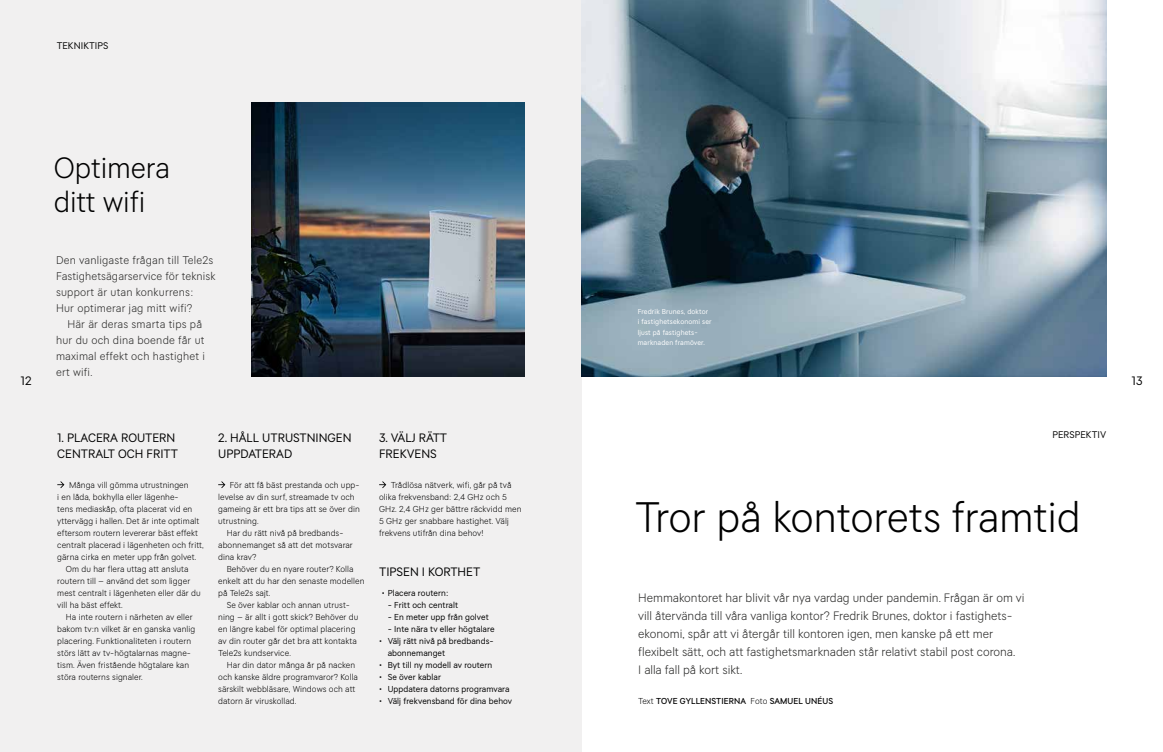
<style>
.page{position:relative;width:1163px;height:752px;background:#fff}
.page>*{position:absolute;margin:0;border:0;box-sizing:border-box;transform-origin:0 0}
.t1{font:300 42px "Tele 2 Sans";letter-spacing:-.005em;color:#000}
.t2{font:300 28.9px/34.3px "Tele 2 Sans";letter-spacing:-.005em;color:#000}
.t3{font:300 12px/18px "Tele 2 Sans";color:#282827}
.t4{font:12px/16px "Tele 2 Sans";color:#000}
.t5{font:300 11px/16px "Tele 2 Sans";letter-spacing:.02em;color:#282827}
.t6{font:9.5px "Tele 2 Sans";letter-spacing:.01em;color:#000}
.t7{font:300 8.5px/12px "Tele 2 Sans";letter-spacing:.01em;color:#000}
.t8{font:8.5px/12px "Tele 2 Sans";letter-spacing:.01em;color:#000}
.t9{font:500 8.5px "Tele 2 Sans";letter-spacing:.01em;color:#000}
.t10{font:7px/10px "Tele 2 Sans";letter-spacing:.02em;color:#fff}
.s1{font-weight:300}
</style>
<div class="page">
<div style="left:0;top:0;width:581px;height:751px;background:#f1f0f0"></div>
<img style="left:581px;top:0;width:525px;height:376px">
<img style="left:251px;top:102px;width:274px;height:274px">
<svg style="left:57px;top:481px;width:7px;height:7px"></svg>
<svg style="left:218px;top:481px;width:7px;height:7px"></svg>
<svg style="left:379px;top:481px;width:7px;height:7px"></svg>
<p class="t6" style="left:57px;top:40px;width:53px">TEKNIKTIPS</p>
<h2 class="t2" style="left:54px;top:150px;width:118px">Optimera ditt wifi</h2>
<p class="t5" style="left:56px;top:252px;width:161px">Den vanligaste frågan till Tele2s<br>Fastighetsägarservice för teknisk support är utan konkurrens:<br>Hur optimerar jag mitt wifi?</p>
<p class="t5" style="left:56px;top:316px;width:150px;text-indent:11px">Här är deras smarta tips på hur du och dina boende får ut maximal effekt och hastighet i ert wifi.</p>
<p class="t10" style="left:637px;top:307px;width:76px">Fredrik Brunes, doktor<br>i fastighetsekonomi ser ljust på fastighets&shy;marknaden framöver.</p>
<h3 class="t4" style="left:21px;top:373px;width:12px">12</h3>
<h3 class="t4" style="left:1131px;top:373px;width:12px">13</h3>
<h3 class="t4" style="left:57px;top:429px;width:122px">1. PLACERA ROUTERN<br>CENTRALT OCH FRITT</h3>
<p class="t7" style="left:69px;top:478px;width:121px">Många vill gömma utrustningen</p>
<p class="t7" style="left:57px;top:490px;width:123px">i en låda, bokhylla eller lägenhe-</p>
<p class="t7" style="left:57px;top:502px;width:136px">tens mediaskåp, ofta placerat vid en</p>
<p class="t7" style="left:57px;top:514px;width:143px">yttervägg i hallen. Det är inte optimalt</p>
<p class="t7" style="left:57px;top:526px;width:142px">eftersom routern levererar bäst effekt</p>
<p class="t7" style="left:57px;top:538px;width:148px">centralt placerad i lägenheten och fritt,</p>
<p class="t7" style="left:57px;top:550px;width:140px">gärna cirka en meter upp från golvet.</p>
<p class="t7" style="left:66px;top:562px;width:124px">Om du har flera uttag att ansluta</p>
<p class="t7" style="left:57px;top:574px;width:134px">routern till – använd det som ligger</p>
<p class="t7" style="left:57px;top:586px;width:145px">mest centralt i lägenheten eller där du</p>
<p class="t7" style="left:57px;top:598px;width:67px">vill ha bäst effekt.</p>
<p class="t7" style="left:66px;top:610px;width:128px">Ha inte routern i närheten av eller</p>
<p class="t7" style="left:57px;top:622px;width:139px">bakom tv:n vilket är en ganska vanlig</p>
<p class="t7" style="left:57px;top:634px;width:135px">placering. Funktionaliteten i routern</p>
<p class="t7" style="left:57px;top:646px;width:135px">störs lätt av tv-högtalarnas magne-</p>
<p class="t7" style="left:57px;top:658px;width:133px">tism. Även fristående högtalare kan</p>
<p class="t7" style="left:57px;top:670px;width:87px">störa routerns signaler.</p>
<h3 class="t4" style="left:218px;top:429px;width:135px">2. HÅLL UTRUSTNINGEN<br>UPPDATERAD</h3>
<p class="t7" style="left:230px;top:478px;width:131px">För att få bäst prestanda och upp-</p>
<p class="t7" style="left:218px;top:490px;width:138px">levelse av din surf, streamade tv och</p>
<p class="t7" style="left:218px;top:502px;width:143px">gameing är ett bra tips att se över din</p>
<p class="t7" style="left:218px;top:514px;width:42px">utrustning.</p>
<p class="t7" style="left:227px;top:526px;width:118px">Har du rätt nivå på bredbands-</p>
<p class="t7" style="left:218px;top:538px;width:136px">abonnemanget så att det motsvarar</p>
<p class="t7" style="left:218px;top:550px;width:40px">dina krav?</p>
<p class="t7" style="left:227px;top:562px;width:128px">Behöver du en nyare router? Kolla</p>
<p class="t7" style="left:218px;top:574px;width:148px">enkelt att du har den senaste modellen</p>
<p class="t7" style="left:218px;top:586px;width:54px">på Tele2s sajt.</p>
<p class="t7" style="left:227px;top:598px;width:124px">Se över kablar och annan utrust-</p>
<p class="t7" style="left:218px;top:610px;width:142px">ning – är allt i gott skick? Behöver du</p>
<p class="t7" style="left:218px;top:622px;width:139px">en längre kabel för optimal placering</p>
<p class="t7" style="left:218px;top:634px;width:140px">av din router går det bra att kontakta</p>
<p class="t7" style="left:218px;top:646px;width:74px">Tele2s kundservice.</p>
<p class="t7" style="left:227px;top:658px;width:130px">Har din dator många år på nacken</p>
<p class="t7" style="left:218px;top:670px;width:141px">och kanske äldre programvaror? Kolla</p>
<p class="t7" style="left:218px;top:682px;width:139px">särskilt webbläsare, Windows och att</p>
<p class="t7" style="left:218px;top:694px;width:80px">datorn är viruskollad.</p>
<h3 class="t4" style="left:379px;top:429px;width:70px">3. VÄLJ RÄTT<br>FREKVENS</h3>
<p class="t7" style="left:379px;top:478px;width:144px;text-indent:12px">Trådlösa nätverk, wifi, går på två olika frekvensband: 2,4 GHz och 5<br>GHz. 2,4 GHz ger bättre räckvidd men 5 GHz ger snabbare hastighet. Välj frekvens utifrån dina behov!</p>
<h3 class="t4" style="left:379px;top:563px;width:103px">TIPSEN I KORTHET</h3>
<p class="t8" style="left:382px;top:586px;width:68px">• Placera routern:</p>
<p class="t8" style="left:387px;top:598px;width:72px">- Fritt och centralt</p>
<p class="t8" style="left:387px;top:610px;width:103px">- En meter upp från golvet</p>
<p class="t8" style="left:387px;top:622px;width:108px">- Inte nära tv eller högtalare</p>
<p class="t8" style="left:387px;top:634px;width:107px;text-indent:-8px">• Välj rätt nivå på bredbands&shy;abonnemanget</p>
<p class="t8" style="left:379px;top:658px;width:115px">• Byt till ny modell av routern</p>
<p class="t8" style="left:379px;top:670px;width:63px">• Se över kablar</p>
<p class="t8" style="left:379px;top:682px;width:132px">• Uppdatera datorns programvara</p>
<p class="t8" style="left:379px;top:694px;width:134px">• Välj frekvensband för dina behov</p>
<p class="t6" style="left:1052px;top:429px;width:55px">PERSPEKTIV</p>
<h1 class="t1" style="left:634px;top:491px;width:447px">Tror på kontorets framtid</h1>
<p class="t3" style="left:638px;top:588px;width:388px">Hemmakontoret har blivit vår nya vardag under pandemin. Frågan är om vi vill återvända till våra vanliga kontor? Fredrik Brunes, doktor i fastighets&shy;ekonomi, spår att vi återgår till kontoren igen, men kanske på ett mer flexibelt sätt, och att fastighetsmarknaden står relativt stabil post corona.<br>I alla fall på kort sikt.</p>
<p class="t9" style="left:638px;top:696px;width:196px"><span class="s1">Text</span> TOVE GYLLENSTIERNA <span class="s1">Foto</span> SAMUEL UNÉUS</p>
</div>
